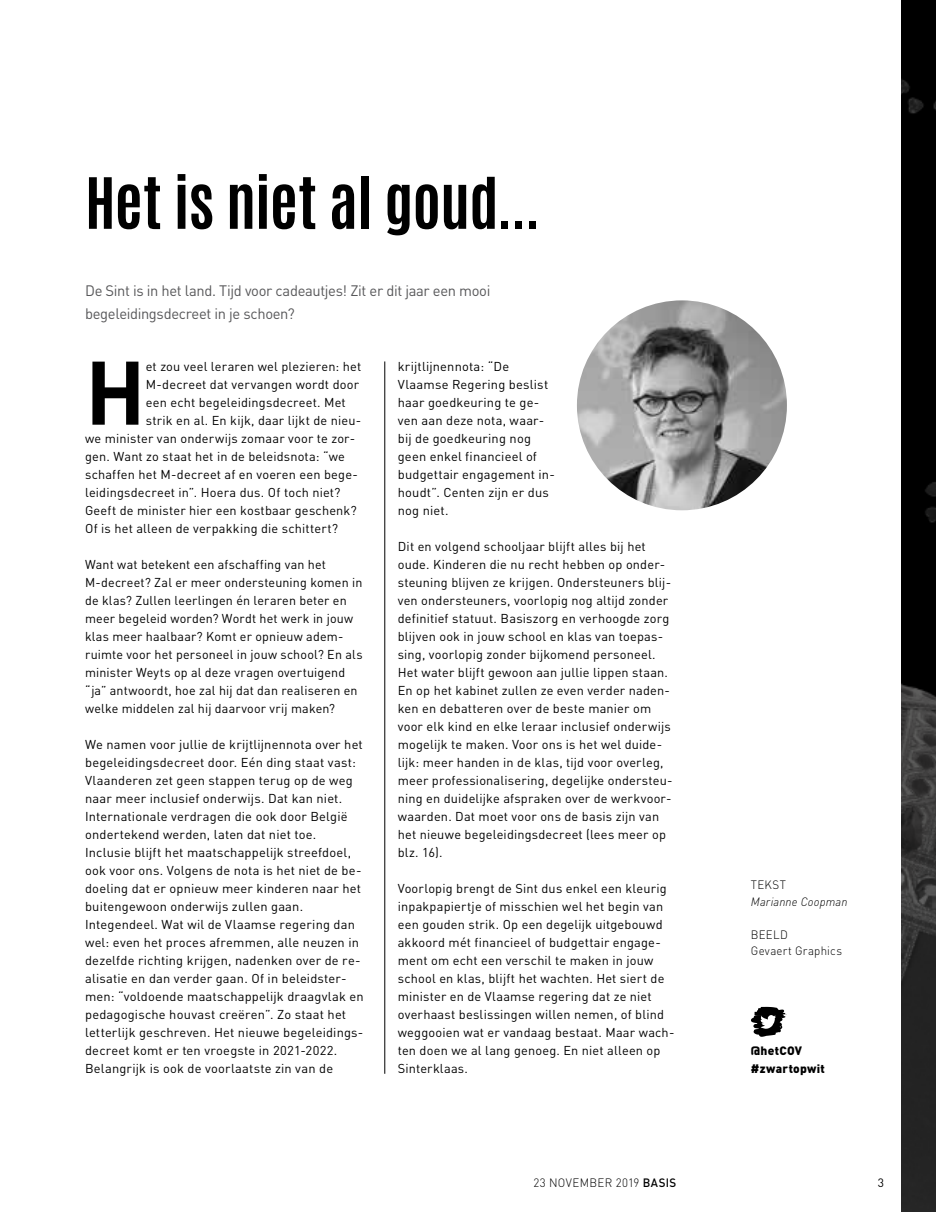
<style>
.page{position:relative;width:936px;height:1212px;background:#fff}
.page>*{position:absolute;margin:0;border:0;box-sizing:border-box;transform-origin:0 0}
.t1{font:700 88.65px "DINOT";color:#000}
.t2{font:700 60px "Antonio";letter-spacing:-.01em;color:#000}
.t3{font:15px/22.5px "DINOT";letter-spacing:-.025em;color:#58585a}
.t4{font:12.75px/18px "DINOT";letter-spacing:.015em;color:#000}
.t5{font:300 12px/16.5px "DINOT";letter-spacing:.025em;color:#000;scale:.96 1}
.t6{font:900 12px/18px "DINOT";letter-spacing:.02em;color:#000}
.t7{font:italic 300 12px "DINOT";letter-spacing:.015em;color:#000;scale:.96 1}
.t8{font:12px "DINOT";color:#000}
.s1{font-weight:500}
</style>
<div class="page">
<img style="left:901px;top:0;width:34px;height:1212px">
<hr style="left:384px;top:361px;width:1px;height:713px;background:#000">
<img style="left:577px;top:300px;width:209px;height:210px;border-radius:105px">
<svg style="left:751px;top:1007px;width:34px;height:30px"></svg>
<h2 class="t2" style="left:85px;top:158px;width:457px">Het is niet al goud...</h2>
<p class="t3" style="left:85px;top:279px;width:407px">De Sint is in het land. Tijd voor cadeautjes! Zit er dit jaar een mooi begeleidingsdecreet in je schoen?</p>
<h1 class="t1" style="left:85px;top:335px;width:62px">H</h1>
<p class="t4" style="left:146px;top:357px;width:217px">et zou veel leraren wel plezieren: het</p>
<p class="t4" style="left:146px;top:375px;width:215px">M-decreet dat vervangen wordt door</p>
<p class="t4" style="left:146px;top:393px;width:201px">een echt begeleidingsdecreet. Met</p>
<p class="t4" style="left:146px;top:411px;width:217px">strik en al. En kijk, daar lijkt de nieu-</p>
<p class="t4" style="left:85px;top:429px;width:272px">we minister van onderwijs zomaar voor te zor-</p>
<p class="t4" style="left:85px;top:447px;width:261px">gen. Want zo staat het in de beleidsnota: “we</p>
<p class="t4" style="left:85px;top:465px;width:274px">schaffen het M-decreet af en voeren een bege-</p>
<p class="t4" style="left:85px;top:483px;width:257px">leidingsdecreet in”. Hoera dus. Of toch niet?</p>
<p class="t4" style="left:85px;top:501px;width:273px">Geeft de minister hier een kostbaar geschenk?</p>
<p class="t4" style="left:85px;top:519px;width:254px">Of is het alleen de verpakking die schittert?</p>
<p class="t4" style="left:85px;top:555px;width:279px">Want wat betekent een afschaffing van het M-decreet? Zal er meer ondersteuning komen in de klas? Zullen leerlingen én leraren beter en meer begeleid worden? Wordt het werk in jouw klas meer haalbaar? Komt er opnieuw adem&shy;ruimte voor het personeel in jouw school? En als minister Weyts op al deze vragen overtuigend “ja” antwoordt, hoe zal hij dat dan realiseren en welke middelen zal hij daarvoor vrij maken?</p>
<p class="t4" style="left:85px;top:735px;width:280px">We namen voor jullie de krijtlijnennota over het begeleidingsdecreet door. Eén ding staat vast:<br>Vlaanderen zet geen stappen terug op de weg naar meer inclusief onderwijs. Dat kan niet.<br>Internationale verdragen die ook door België ondertekend werden, laten dat niet toe.<br>Inclusie blijft het maatschappelijk streefdoel, ook voor ons. Volgens de nota is het niet de be&shy;doeling dat er opnieuw meer kinderen naar het buitengewoon onderwijs zullen gaan.<br>Integendeel. Wat wil de Vlaamse regering dan wel: even het proces afremmen, alle neuzen in dezelfde richting krijgen, nadenken over de re&shy;alisatie en dan verder gaan. Of in beleidster&shy;men: “voldoende maatschappelijk draagvlak en pedagogische houvast creëren”. Zo staat het letterlijk geschreven. Het nieuwe begeleidings&shy;decreet komt er ten vroegste in 2021-2022.<br>Belangrijk is ook de voorlaatste zin van de</p>
<p class="t4" style="left:398px;top:357px;width:159px">krijtlijnennota: “De<br>Vlaamse Regering beslist haar goedkeuring te ge&shy;ven aan deze nota, waar&shy;bij de goedkeuring nog geen enkel financieel of budgettair engagement in&shy;houdt”. Centen zijn er dus nog niet.</p>
<p class="t4" style="left:398px;top:537px;width:276px">Dit en volgend schooljaar blijft alles bij het oude. Kinderen die nu recht hebben op onder&shy;steuning blijven ze krijgen. Ondersteuners blij&shy;ven ondersteuners, voorlopig nog altijd zonder definitief statuut. Basiszorg en verhoogde zorg blijven ook in jouw school en klas van toepas&shy;sing, voorlopig zonder bijkomend personeel.<br>Het water blijft gewoon aan jullie lippen staan.<br>En op het kabinet zullen ze even verder naden&shy;ken en debatteren over de beste manier om voor elk kind en elke leraar inclusief onderwijs mogelijk te maken. Voor ons is het wel duide&shy;lijk: meer handen in de klas, tijd voor overleg, meer professionalisering, degelijke ondersteu&shy;ning en duidelijke afspraken over de werkvoor&shy;waarden. Dat moet voor ons de basis zijn van het nieuwe begeleidingsdecreet (lees meer op blz. 16).</p>
<p class="t4" style="left:398px;top:879px;width:278px">Voorlopig brengt de Sint dus enkel een kleurig inpakpapiertje of misschien wel het begin van een gouden strik. Op een degelijk uitgebouwd akkoord mét financieel of budgettair engage&shy;ment om echt een verschil te maken in jouw school en klas, blijft het wachten. Het siert de minister en de Vlaamse regering dat ze niet overhaast beslissingen willen nemen, of blind weggooien wat er vandaag bestaat. Maar wach&shy;ten doen we al lang genoeg. En niet alleen op Sinterklaas.</p>
<p class="t5" style="left:750px;top:877px;width:38px">TEKST</p>
<p class="t7" style="left:750px;top:894px;width:102px">Marianne Coopman</p>
<p class="t5" style="left:750px;top:926px;width:96px">BEELD<br>Gevaert Graphics</p>
<p class="t6" style="left:750px;top:1041px;width:75px">@hetCOV #zwartopwit</p>
<p class="t5" style="left:533px;top:1174px;width:150px">23 NOVEMBER 2019 <span class="s1">BASIS</span></p>
<p class="t8" style="left:877px;top:1175px;width:8px">3</p>
</div>
